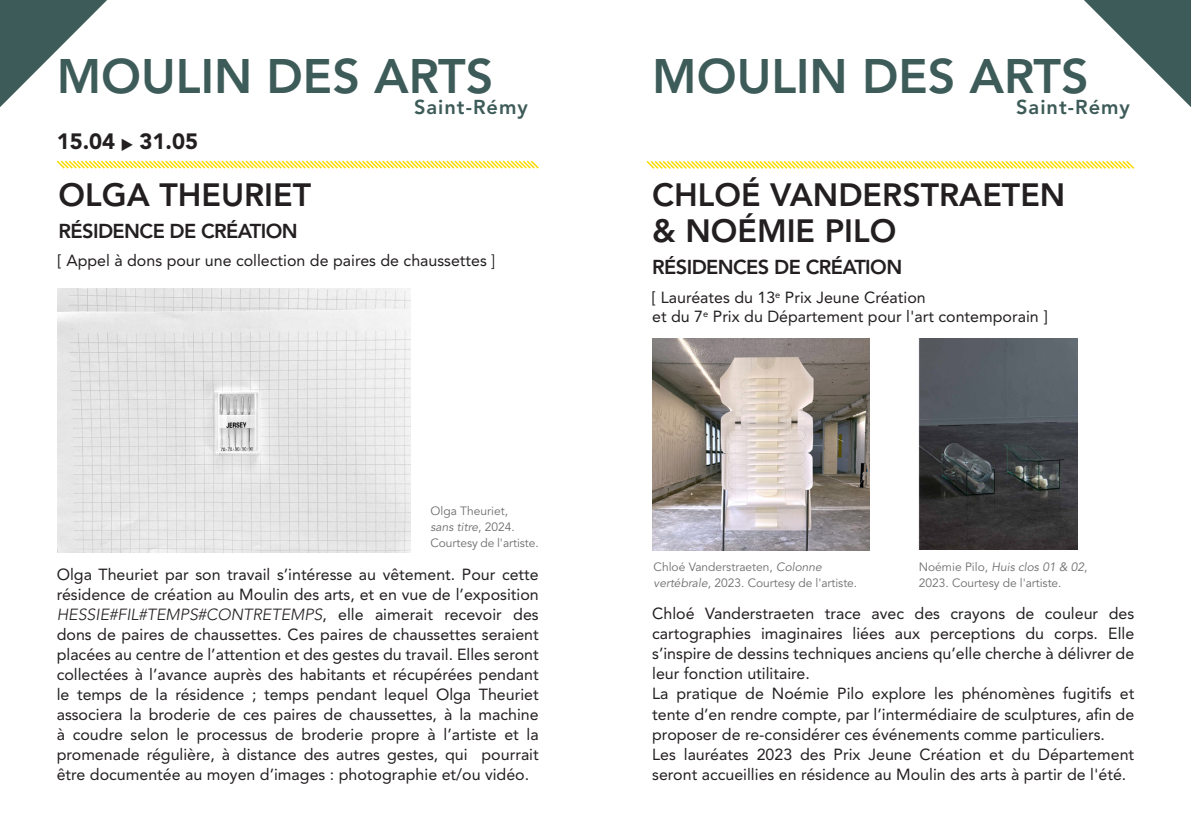
<style>
.page{position:relative;width:1191px;height:840px;background:#fff}
.page>*{position:absolute;margin:0;border:0;box-sizing:border-box;transform-origin:0 0}
.t1{font:800 48px "Avenir LT Std";color:#3d5b58}
.t2{font:800 32px "Avenir LT Std";color:#231f20}
.t3{font:900 22px "Avenir LT Std";color:#231f20}
.t4{font:800 20px "Avenir LT Std";letter-spacing:-.03em;color:#231f20}
.t5{font:800 20px "Avenir LT Std";letter-spacing:.05em;color:#3d5b58}
.t6{font:16px/20px "Avenir LT Std";color:#231f20;text-align:justify}
.t7{font:12px/16px "Avenir LT Std";letter-spacing:-.005em;color:#6c6d70}
.t8{font:italic 12px "Avenir LT Std";color:#6c6d70}
.s1{font-family:"DejaVu Sans Condensed";font-weight:400;font-size:16px}
.s2{font-family:"Helvetica Neue LT Std";font-weight:300}
.s3{font-style:normal}
.s4{font-weight:300;font-style:italic}
.s5{font-style:italic}
</style>
<div class="page">
<svg style="left:646px;top:161px;width:489px;height:8px"></svg>
<svg style="left:1084px;top:0;width:107px;height:107px"></svg>
<svg style="left:56px;top:160px;width:483px;height:9px"></svg>
<svg style="left:0;top:0;width:107px;height:107px"></svg>
<img style="left:918px;top:339px;width:159px;height:210px">
<img style="left:652px;top:339px;width:217px;height:211px">
<img style="left:58px;top:288px;width:352px;height:264px">
<p class="t1" style="left:57px;top:48px;width:438px">MOULIN DES ARTS</p>
<p class="t5" style="left:414px;top:96px;width:115px">Saint-Rémy</p>
<p class="t3" style="left:57px;top:128px;width:143px">15.04 <span class="s1">▶</span> 31.05</p>
<p class="t2" style="left:59px;top:176px;width:254px">OLGA THEURIET</p>
<p class="t4" style="left:59px;top:219px;width:241px">RÉSIDENCE DE CRÉATION</p>
<p class="t6" style="left:58px;top:251px;width:439px">[ Appel à dons pour une collection de paires de chaussettes <span class="s2">]</span></p>
<p class="t7" style="left:430px;top:502px;width:79px">Olga Theuriet,</p>
<p class="t8" style="left:430px;top:519px;width:86px">sans titre<span class="s3">, 2024.</span></p>
<p class="t7" style="left:430px;top:534px;width:110px">Courtesy de l'artiste.</p>
<p class="t6" style="left:57px;top:564px;width:483px">Olga Theuriet par son travail s’intéresse au vêtement. Pour cette résidence de création au Moulin des arts, et en vue de l’exposition <span class="s4">HESSIE#FIL#TEMPS#CONTRETEMPS</span>, elle aimerait recevoir des dons de paires de chaussettes. Ces paires de chaussettes seraient placées au centre de l’attention et des gestes du travail. Elles seront collectées à l’avance auprès des habitants et récupérées pendant le temps de la résidence ; temps pendant lequel Olga Theuriet associera la broderie de ces paires de chaussettes, à la machine à coudre selon le processus de broderie propre à l’artiste et la promenade régulière, à distance des autres gestes, qui pourrait être documentée au moyen d’images : photographie et/ou vidéo.</p>
<p class="t1" style="left:652px;top:48px;width:438px">MOULIN DES ARTS</p>
<p class="t5" style="left:1016px;top:96px;width:115px">Saint-Rémy</p>
<p class="t2" style="left:652px;top:176px;width:415px">CHLOÉ VANDERSTRAETEN</p>
<p class="t2" style="left:652px;top:212px;width:246px">&amp; NOÉMIE PILO</p>
<p class="t4" style="left:652px;top:255px;width:251px">RÉSIDENCES DE CRÉATION</p>
<p class="t6" style="left:652px;top:287px;width:275px">[ Lauréates du 13<sup>e</sup> Prix Jeune Création</p>
<p class="t6" style="left:652px;top:306px;width:397px">et du 7<sup>e</sup> Prix du Département pour l'art contemporain ]</p>
<p class="t7" style="left:653px;top:558px;width:205px">Chloé Vanderstraeten, <span class="s5">Colonne vertébrale</span>, 2023. Courtesy de l'artiste.</p>
<p class="t8" style="left:918px;top:559px;width:170px"><span class="s3">Noémie Pilo,</span> Huis clos 01 &amp; 02<span class="s3">,</span></p>
<p class="t7" style="left:918px;top:574px;width:144px">2023. Courtesy de l'artiste.</p>
<p class="t6" style="left:652px;top:603px;width:483px">Chloé Vanderstraeten trace avec des crayons de couleur des cartographies imaginaires liées aux perceptions du corps. Elle s’inspire de dessins techniques anciens qu’elle cherche à délivrer de leur fonction utilitaire.</p>
<p class="t6" style="left:652px;top:683px;width:483px;text-align:left">La pratique de Noémie Pilo explore les phénomènes fugitifs et tente d’en rendre compte, par l’intermédiaire de sculptures, afin de proposer de re‑considérer ces événements comme particuliers.<br>Les lauréates 2023 des Prix Jeune Création et du Département seront accueillies en résidence au Moulin des arts à partir de l'été.</p>
</div>
